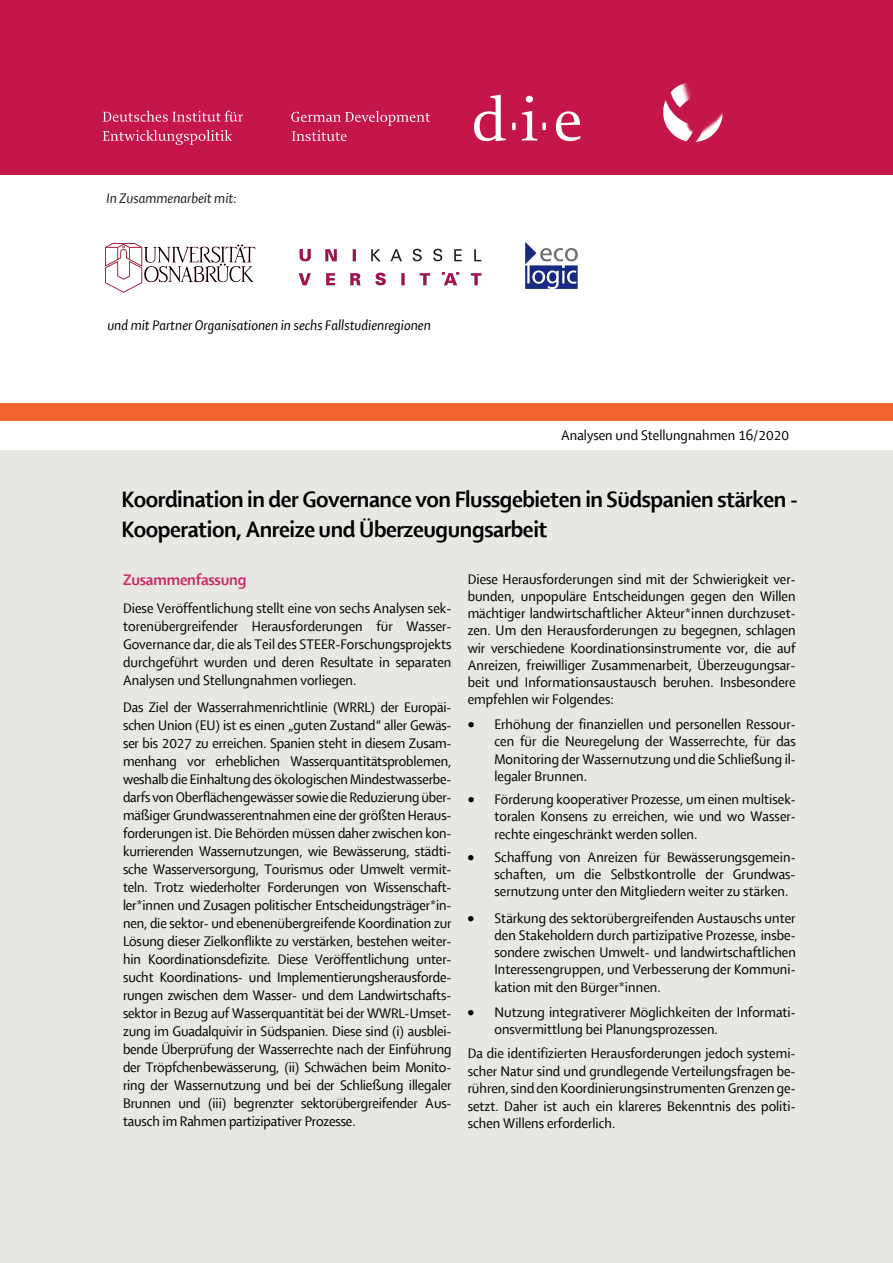
<style>
.page{position:relative;width:893px;height:1263px;background:#fff}
.page>*{position:absolute;margin:0;border:0;box-sizing:border-box;transform-origin:0 0}
.t1{font:24px/30px "Shaker RB";letter-spacing:-.015em;color:#000}
.t2{font:16.5px "Shaker RB";letter-spacing:-.015em;color:#c92967}
.t3{font:15px/18px "Shaker R";color:#000;text-align:justify}
.t4{font:15px "Shaker RI";color:#000}
.t5{font:15px "Shaker RI";color:#231f20}
</style>
<div class="page">
<div style="left:0;top:451px;width:893px;height:812px;background:#e9e7e3"></div>
<div style="left:0;top:0;width:893px;height:174px;background:#c51649"></div>
<svg style="left:512px;top:123px;width:4px;height:7px"></svg>
<svg style="left:474px;top:95px;width:32px;height:46px"></svg>
<svg style="left:522px;top:96px;width:24px;height:44px"></svg>
<svg style="left:556px;top:111px;width:24px;height:30px"></svg>
<svg style="left:103px;top:111px;width:140px;height:11px"></svg>
<svg style="left:103px;top:130px;width:129px;height:15px"></svg>
<svg style="left:291px;top:111px;width:139px;height:30px"></svg>
<img style="left:663px;top:83px;width:59px;height:59px">
<div style="left:0;top:404px;width:893px;height:17px;background:#f2642f"></div>
<img style="left:106px;top:243px;width:149px;height:49px">
<img style="left:298px;top:248px;width:184px;height:38px">
<img style="left:525px;top:242px;width:53px;height:47px">
<p class="t5" style="left:107px;top:190px;width:131px">In Zusammenarbeit mit:</p>
<p class="t4" style="left:107px;top:317px;width:325px">und mit Partner Organisationen in sechs Fallstudienregionen</p>
<p class="t3" style="left:561px;top:426px;width:229px">Analysen und Stellungnahmen 16/2020</p>
<h1 class="t1" style="left:121px;top:485px;width:678px">Koordination in der Governance von Flussgebieten in Südspanien stärken -<br>Kooperation, Anreize und Überzeugungsarbeit</h1>
<p class="t2" style="left:123px;top:571px;width:125px">Zusammenfassung</p>
<p class="t3" style="left:123px;top:599px;width:330px">Diese Veröffentlichung stellt eine von sechs Analysen sek&shy;torenübergreifender Herausforderungen für Wasser-Governance dar, die als Teil des STEER-Forschungsprojekts durchgeführt wurden und deren Resultate in separaten Analysen und Stellungnahmen vorliegen.</p>
<p class="t3" style="left:123px;top:698px;width:330px">Das Ziel der Wasserrahmenrichtlinie (WRRL) der Europäi&shy;schen Union (EU) ist es einen „guten Zustand“ aller Gewäs&shy;ser bis 2027 zu erreichen. Spanien steht in diesem Zusam&shy;menhang vor erheblichen Wasserquantitätsproblemen, weshalb die Einhaltung des ökologischen Mindestwasserbe&shy;darfs von Oberflächengewässer sowie die Reduzierung über&shy;mäßiger Grundwasserentnahmen eine der größten Heraus&shy;forderungen ist. Die Behörden müssen daher zwischen kon&shy;kurrierenden Wassernutzungen, wie Bewässerung, städti&shy;sche Wasserversorgung, Tourismus oder Umwelt vermit&shy;teln. Trotz wiederholter Forderungen von Wissenschaft&shy;ler*innen und Zusagen politischer Entscheidungsträger*in&shy;nen, die sektor- und ebenenübergreifende Koordination zur Lösung dieser Zielkonflikte zu verstärken, bestehen weiter&shy;hin Koordinationsdefizite. Diese Veröffentlichung unter&shy;sucht Koordinations- und Implementierungsherausforde&shy;rungen zwischen dem Wasser- und dem Landwirtschafts&shy;sektor in Bezug auf Wasserquantität bei der WWRL-Umset&shy;zung im Guadalquivir in Südspanien. Diese sind (i) ausblei&shy;bende Überprüfung der Wasserrechte nach der Einführung der Tröpfchenbewässerung, (ii) Schwächen beim Monito&shy;ring der Wassernutzung und bei der Schließung illegaler Brunnen und (iii) begrenzter sektorübergreifender Aus&shy;tausch im Rahmen partizipativer Prozesse.</p>
<p class="t3" style="left:468px;top:570px;width:330px;line-height:17.2px">Diese Herausforderungen sind mit der Schwierigkeit ver&shy;bunden, unpopuläre Entscheidungen gegen den Willen mächtiger landwirtschaftlicher Akteur*innen durchzuset&shy;zen. Um den Herausforderungen zu begegnen, schlagen wir verschiedene Koordinationsinstrumente vor, die auf Anreizen, freiwilliger Zusammenarbeit, Überzeugungsar&shy;beit und Informationsaustausch beruhen. Insbesondere empfehlen wir Folgendes:</p>
<p class="t3" style="left:494px;top:716px;width:303px;line-height:17.2px;text-indent:-27px">• Erhöhung der finanziellen und personellen Ressour&shy;cen für die Neuregelung der Wasserrechte, für das Monitoring der Wassernutzung und die Schließung il&shy;legaler Brunnen.</p>
<p class="t3" style="left:494px;top:791px;width:303px;line-height:17.2px;text-indent:-27px">• Förderung kooperativer Prozesse, um einen multisek&shy;toralen Konsens zu erreichen, wie und wo Wasser&shy;rechte eingeschränkt werden sollen.</p>
<p class="t3" style="left:494px;top:848px;width:303px;line-height:17.2px;text-indent:-27px">• Schaffung von Anreizen für Bewässerungsgemein&shy;schaften, um die Selbstkontrolle der Grundwas&shy;sernutzung unter den Mitgliedern weiter zu stärken.</p>
<p class="t3" style="left:494px;top:909px;width:303px;line-height:17.2px;text-indent:-27px">• Stärkung des sektorübergreifenden Austauschs unter den Stakeholdern durch partizipative Prozesse, insbe&shy;sondere zwischen Umwelt- und landwirtschaftlichen Interessengruppen, und Verbesserung der Kommuni&shy;kation mit den Bürger*innen.</p>
<p class="t3" style="left:494px;top:1003px;width:303px;line-height:17.1px;text-indent:-27px">• Nutzung integrativerer Möglichkeiten der Informati&shy;onsvermittlung bei Planungsprozessen.</p>
<p class="t3" style="left:468px;top:1045px;width:330px;line-height:17.4px">Da die identifizierten Herausforderungen jedoch systemi&shy;scher Natur sind und grundlegende Verteilungsfragen be&shy;rühren, sind den Koordinierungsinstrumenten Grenzen ge&shy;setzt. Daher ist auch ein klareres Bekenntnis des politi&shy;schen Willens erforderlich.</p>
</div>
